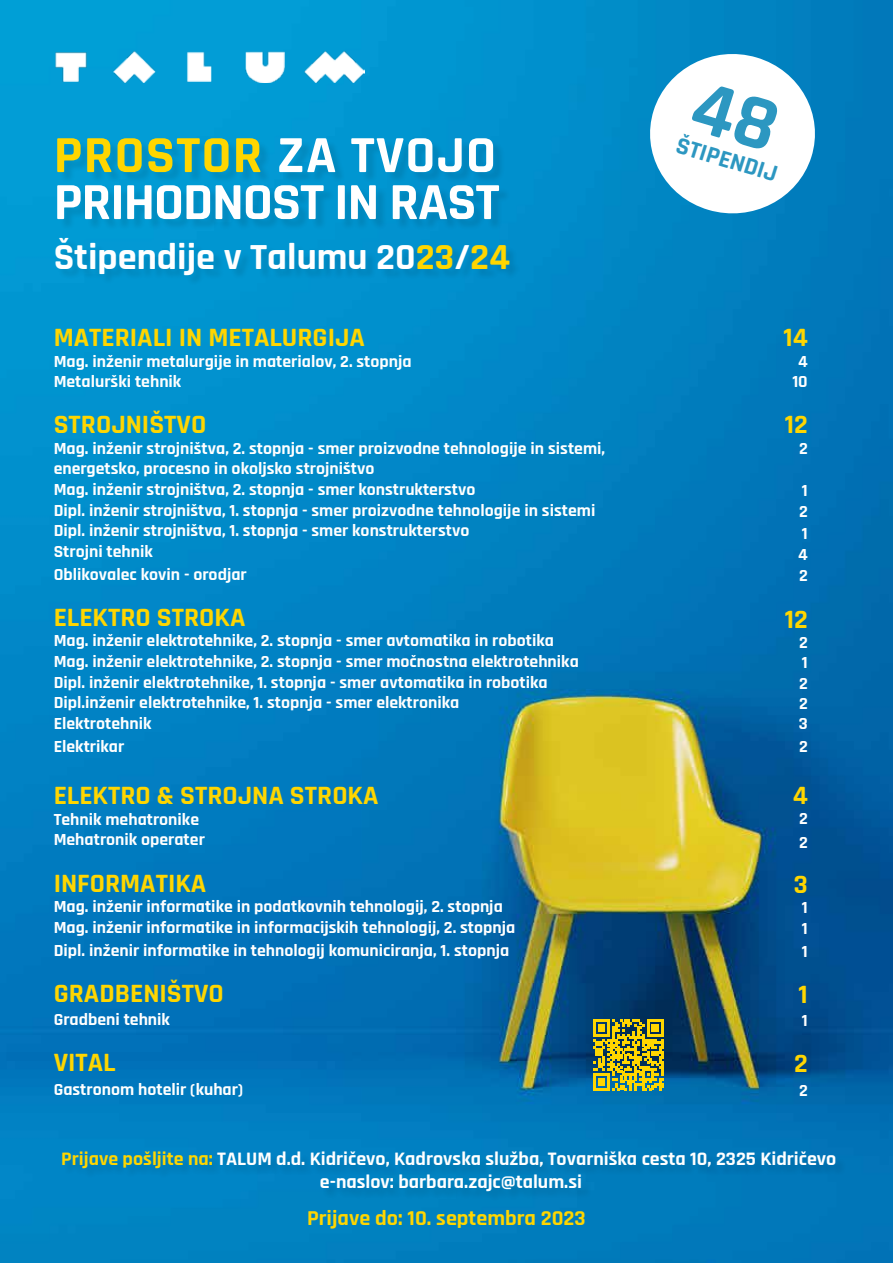
<style>
.page{position:relative;width:893px;height:1263px;background:#fff}
.page>*{position:absolute;margin:0;border:0;box-sizing:border-box;transform-origin:0 0}
.t1{font:700 52.65px/47px "Rajdhani";letter-spacing:-.02em;color:#fff;scale:1.04 1}
.t2{font:700 37.2px "Rajdhani";color:#fff;scale:1.04 1}
.t3{font:700 26.7px "Rajdhani";color:#ffd600;scale:1.04 1}
.t4{font:700 24.15px "Rajdhani";color:#2c97c1}
.t5{font:700 21.45px "Rajdhani";color:#ffd600;scale:1.04 1}
.t6{font:700 19.2px/23.1px "Rajdhani";color:#fff;text-align:center;scale:1.04 1}
.t7{font:700 17.1px/20.5px "Rajdhani";color:#fff;scale:1.04 1}
.s1{color:#ffd600}
</style>
<div class="page">
<img style="left:0;top:0;width:893px;height:1263px">
<img style="left:54px;top:17px;width:310px;height:65px">
<div style="left:57px;top:239px;width:464px;height:48px;background:#0090cc"></div>
<div style="left:64px;top:1153px;width:783px;height:49px;background:#007dbc"></div>
<div style="left:59px;top:140px;width:452px;height:91px;background:#000;opacity:.1"></div>
<svg style="left:593px;top:1019px;width:71px;height:71px;background:#9d9b2a"></svg>
<svg style="left:630px;top:34px;width:205px;height:199px"></svg>
<h1 class="t1" style="left:54px;top:133px;width:430px"><span class="s1">PROSTOR</span> ZA TVOJO<br>PRIHODNOST IN RAST</h1>
<h3 class="t4" style="left:681px;top:131px;width:106px;rotate:16deg">ŠTIPENDIJ</h3>
<h2 class="t2" style="left:54px;top:234px;width:440px">Štipendije v Talumu 20<span class="s1">23</span>/<span class="s1">24</span></h2>
<h3 class="t3" style="left:54px;top:321px;width:301px">MATERIALI IN METALURGIJA</h3>
<p class="t7" style="left:54px;top:351px;width:346px">Mag. inženir metalurgije in materialov, 2. stopnja<br>Metalurški tehnik</p>
<h3 class="t3" style="left:54px;top:408px;width:148px">STROJNIŠTVO</h3>
<p class="t7" style="left:54px;top:439px;width:532px">Mag. inženir strojništva, 2. stopnja - smer proizvodne tehnologije in sistemi, energetsko, procesno in okoljsko strojništvo<br>Mag. inženir strojništva, 2. stopnja - smer konstrukterstvo<br>Dipl. inženir strojništva, 1. stopnja - smer proizvodne tehnologije in sistemi Dipl. inženir strojništva, 1. stopnja - smer konstrukterstvo<br>Strojni tehnik</p>
<p class="t7" style="left:54px;top:564px;width:187px">Oblikovalec kovin - orodjar</p>
<h3 class="t3" style="left:54px;top:601px;width:186px">ELEKTRO STROKA</h3>
<p class="t7" style="left:54px;top:631px;width:506px">Mag. inženir elektrotehnike, 2. stopnja - smer avtomatika in robotika Mag. inženir elektrotehnike, 2. stopnja - smer močnostna elektrotehnika Dipl. inženir elektrotehnike, 1. stopnja - smer avtomatika in robotika Dipl.inženir elektrotehnike, 1. stopnja - smer elektronika<br>Elektrotehnik</p>
<p class="t7" style="left:54px;top:736px;width:69px">Elektrikar</p>
<h3 class="t3" style="left:54px;top:779px;width:314px">ELEKTRO &amp; STROJNA STROKA</h3>
<p class="t7" style="left:54px;top:810px;width:147px">Tehnik mehatronike<br>Mehatronik operater</p>
<h3 class="t3" style="left:54px;top:867px;width:148px">INFORMATIKA</h3>
<p class="t7" style="left:54px;top:897px;width:445px">Mag. inženir informatike in podatkovnih tehnologij, 2. stopnja<br>Mag. inženir informatike in informacijskih tehnologij, 2. stopnja</p>
<p class="t7" style="left:54px;top:940px;width:440px">Dipl. inženir informatike in tehnologij komuniciranja, 1. stopnja</p>
<h3 class="t3" style="left:54px;top:977px;width:165px">GRADBENIŠTVO</h3>
<p class="t7" style="left:54px;top:1010px;width:113px">Gradbeni tehnik</p>
<h3 class="t3" style="left:54px;top:1046px;width:61px">VITAL</h3>
<p class="t7" style="left:54px;top:1079px;width:184px">Gastronom hotelir (kuhar)</p>
<h3 class="t3" style="left:783px;top:321px;width:25px">14</h3>
<p class="t7" style="left:792px;top:351px;width:16px;text-align:center">4<br>10</p>
<h3 class="t3" style="left:785px;top:408px;width:24px">12</h3>
<p class="t7" style="left:799px;top:439px;width:10px">2</p>
<p class="t7" style="left:798px;top:480px;width:11px;line-height:21.5px;text-align:justify">1<br>2<br>1<br>4<br>2</p>
<h3 class="t3" style="left:785px;top:603px;width:24px">12</h3>
<p class="t7" style="left:799px;top:633px;width:10px;text-align:justify">2<br>1<br>2<br>2<br>3</p>
<p class="t7" style="left:799px;top:737px;width:10px">2</p>
<h3 class="t3" style="left:793px;top:779px;width:16px">4</h3>
<p class="t7" style="left:799px;top:808px;width:10px;line-height:23.1px">2<br>2</p>
<h3 class="t3" style="left:794px;top:868px;width:15px">3</h3>
<p class="t7" style="left:802px;top:898px;width:7px">1<br>1</p>
<p class="t7" style="left:802px;top:942px;width:7px">1</p>
<h3 class="t3" style="left:798px;top:978px;width:10px">1</h3>
<p class="t7" style="left:802px;top:1011px;width:7px">1</p>
<h3 class="t3" style="left:794px;top:1048px;width:15px">2</h3>
<p class="t7" style="left:799px;top:1080px;width:10px">2</p>
<p class="t6" style="left:61px;top:1148px;width:747px"><span class="s1">Prijave pošljite na:</span> TALUM d.d. Kidričevo, Kadrovska služba, Tovarniška cesta 10, 2325 Kidričevo e-naslov: barbara.zajc@talum.si</p>
<p class="t5" style="left:307px;top:1205px;width:269px">Prijave do: 10. septembra 2023</p>
</div>
